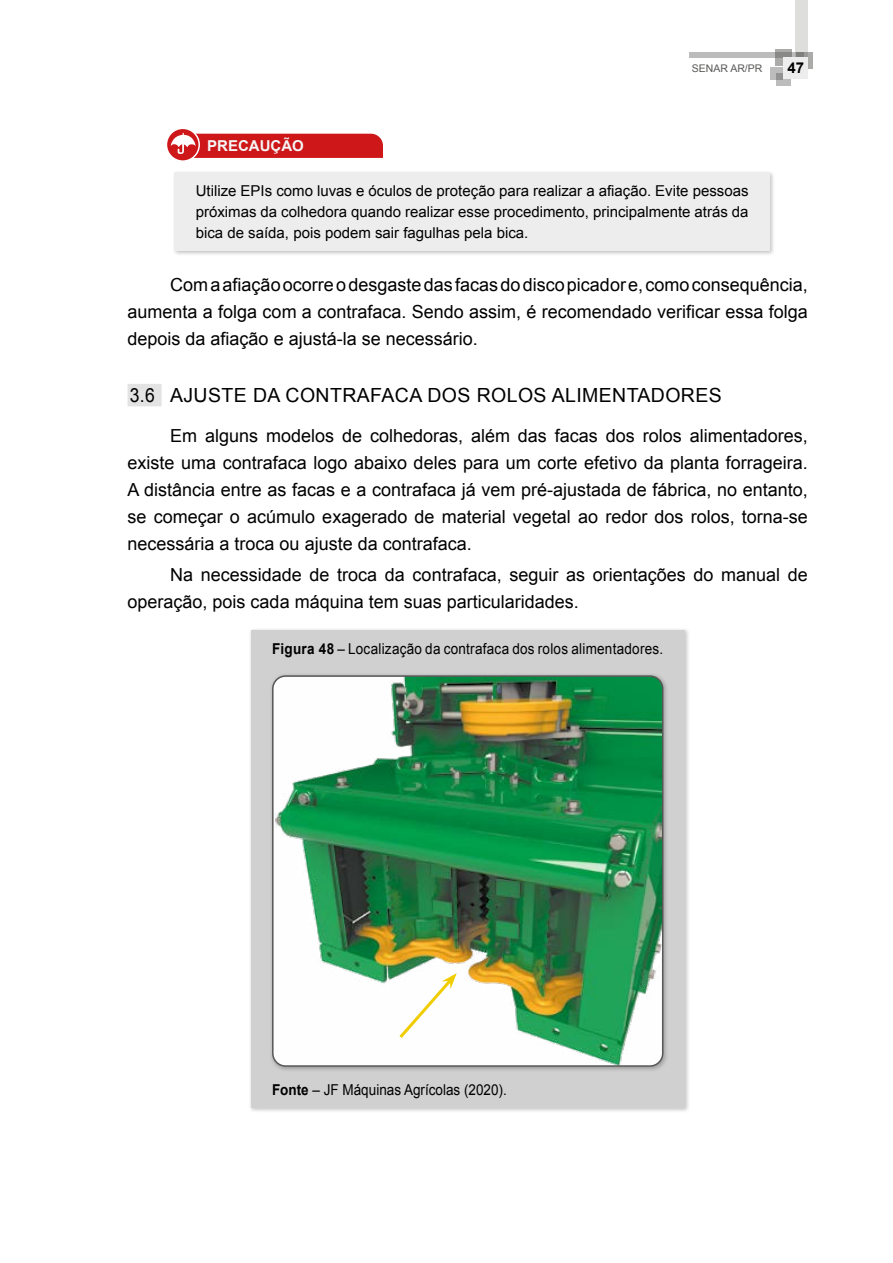
<style>
.page{position:relative;width:893px;height:1263px;background:#fff}
.page>*{position:absolute;margin:0;border:0;box-sizing:border-box;transform-origin:0 0}
.t1{font:19.5px "Arial";letter-spacing:.02em;color:#000;scale:.9 1}
.t2{font:18px/27px "Arial";color:#000;text-align:justify}
.t3{font:15px/21px "Arial";color:#000;text-align:justify}
.t4{font:15px "Arial";letter-spacing:.02em;color:#000;scale:.9 1}
.t5{font:15px "Arial";color:#000;scale:.9 1}
.t6{font:700 15px "Arial";color:#f6f6f6}
.t7{font:700 15px "Arial";color:#000}
.t8{font:10.5px "Arial";color:#575756}
.s1{font-weight:700}
</style>
<div class="page">
<svg style="left:776px;top:73px;width:15px;height:12px"></svg>
<svg style="left:770px;top:67px;width:12px;height:12px"></svg>
<div style="left:796px;top:52px;width:17px;height:16px;background:#ababaa"></div>
<svg style="left:775px;top:50px;width:17px;height:16px"></svg>
<svg style="left:689px;top:52px;width:107px;height:6px"></svg>
<svg style="left:796px;top:0;width:12px;height:58px"></svg>
<div style="left:784px;top:58px;width:24px;height:21px;background:#ededed"></div>
<div style="left:128px;top:384px;width:34px;height:22px;background:#e3e3e3"></div>
<div style="left:172px;top:171px;width:603px;height:85px;background:#000;opacity:.25"></div>
<div style="left:174px;top:173px;width:596px;height:78px;background:#ededed"></div>
<svg style="left:166px;top:128px;width:33px;height:33px"></svg>
<div style="left:166px;top:128px;width:34px;height:34px;border:2px solid #fff;border-radius:50%"></div>
<svg style="left:171px;top:133px;width:212px;height:25px;background:#d12a2c"></svg>
<div style="left:248px;top:628px;width:442px;height:485px;background:#000;opacity:.25"></div>
<div style="left:251px;top:630px;width:434px;height:477px;background:#d0d0d0"></div>
<div style="left:269px;top:673px;width:400px;height:399px;background:#000;opacity:.25"></div>
<img style="left:273px;top:676px;width:390px;height:390px">
<svg style="left:396px;top:973px;width:61px;height:68px;background:#fcfaec"></svg>
<div style="left:272px;top:675px;width:391px;height:392px;border:2px solid #575756;border-radius:13px"></div>
<p class="t8" style="left:692px;top:61px;width:72px">SENAR AR/PR</p>
<p class="t7" style="left:787px;top:57px;width:18px">47</p>
<p class="t6" style="left:207px;top:136px;width:98px">PRECAUÇÃO</p>
<p class="t3" style="left:196px;top:181px;width:554px">Utilize EPIs como luvas e óculos de proteção para realizar a afiação. Evite pessoas próximas da colhedora quando realizar esse procedimento, principalmente atrás da bica de saída, pois podem sair fagulhas pela bica.</p>
<p class="t2" style="left:128px;top:272px;width:682px;text-indent:43px">Com a afiação ocorre o desgaste das facas do disco picador e, como consequência, aumenta a folga com a contrafaca. Sendo assim, é recomendado verificar essa folga depois da afiação e ajustá-la se necessário.</p>
<p class="t1" style="left:130px;top:382px;width:659px">3.6 AJUSTE DA CONTRAFACA DOS ROLOS ALIMENTADORES</p>
<p class="t2" style="left:128px;top:422px;width:682px;text-indent:43px">Em alguns modelos de colhedoras, além das facas dos rolos alimentadores, existe uma contrafaca logo abaixo deles para um corte efetivo da planta forrageira.<br>A distância entre as facas e a contrafaca já vem pré-ajustada de fábrica, no entanto, se começar o acúmulo exagerado de material vegetal ao redor dos rolos, torna-se necessária a troca ou ajuste da contrafaca.</p>
<p class="t2" style="left:128px;top:561px;width:682px;text-indent:43px">Na necessidade de troca da contrafaca, seguir as orientações do manual de operação, pois cada máquina tem suas particularidades.</p>
<p class="t4" style="left:272px;top:638px;width:436px"><span class="s1">Figura 48</span> – Localização da contrafaca dos rolos alimentadores.</p>
<p class="t5" style="left:272px;top:1080px;width:262px"><span class="s1">Fonte</span> – JF Máquinas Agrícolas (2020).</p>
</div>
